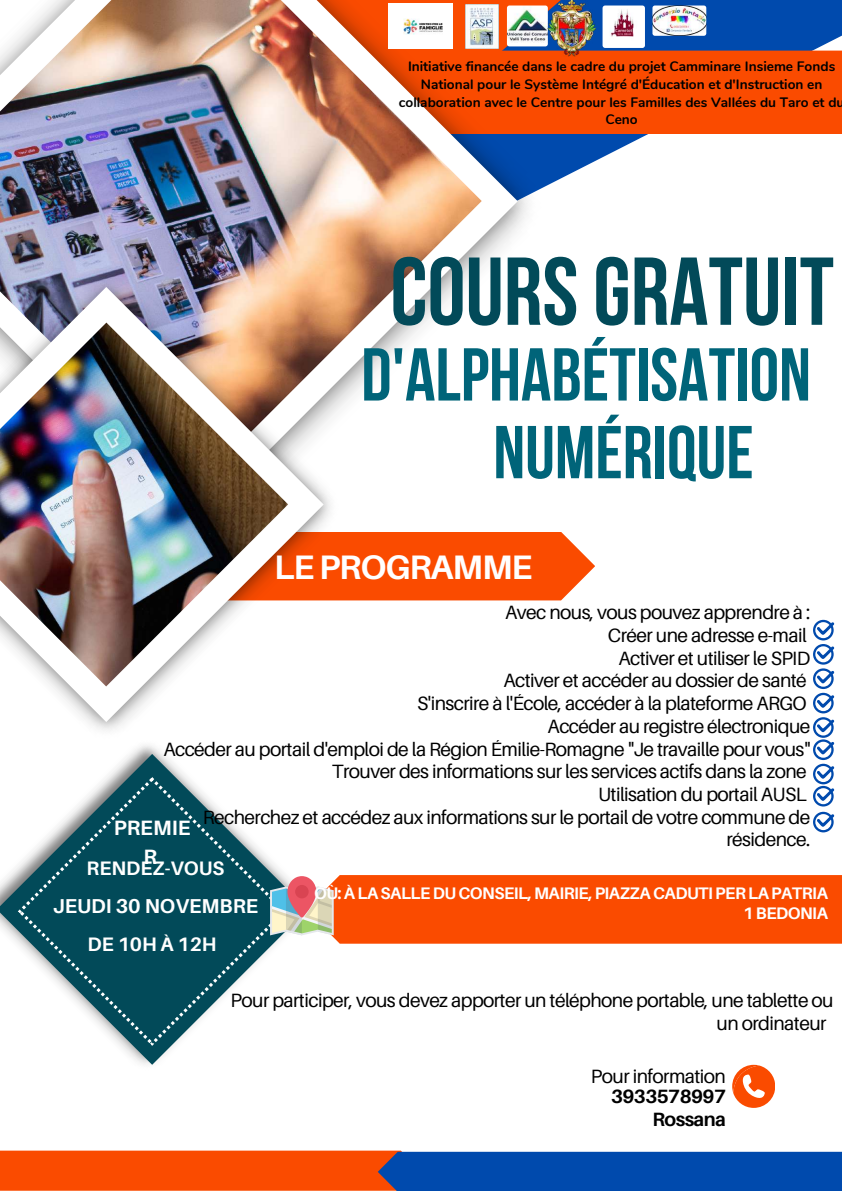
<style>
.page{position:relative;width:842px;height:1191px;background:#fff}
.page>*{position:absolute;margin:0;border:0;box-sizing:border-box;transform-origin:0 0}
.t1{font:96.1px "Bebas Neue Cyrillic";color:#024a59}
.t2{font:74.7px "Bebas Neue Cyrillic";color:#006479}
.t3{font:700 34px "Aileron";letter-spacing:-.03em;color:#fff}
.t4{font:700 20.7px/28.7px "Aileron";color:#fff;text-align:center}
.t5{font:700 20.1px "Aileron";color:#fff}
.t6{font:700 19.5px "Aileron";color:#fff}
.t7{font:19.2px/22.7px "Aileron";letter-spacing:-.03em;color:#000;text-align:right}
.t8{font:700 19.2px/22.8px "Aileron";letter-spacing:-.03em;color:#000;text-align:right}
.t9{font:700 16.7px/19.9px "Aileron";letter-spacing:-.03em;color:#fff;text-align:right}
.t10{font:700 13.7px/17.7px "Nunito";color:#000;text-align:center}
</style>
<div class="page">
<svg style="left:363px;top:547px;width:232px;height:53px"></svg>
<svg style="left:591px;top:0;width:251px;height:163px;fill:#004aad"></svg>
<div style="left:576px;top:51px;width:266px;height:83px;background:#fa4b00"></div>
<img style="left:363px;top:0;width:213px;height:587px">
<svg style="left:363px;top:0;width:155px;height:523px"></svg>
<img style="left:0;top:0;width:482px;height:487px">
<img style="left:0;top:251px;width:363px;height:350px">
<svg style="left:0;top:287px;width:324px;height:435px"></svg>
<img style="left:0;top:322px;width:288px;height:364px">
<svg style="left:0;top:1150px;width:842px;height:40px;background:#795061"></svg>
<svg style="left:732px;top:1064px;width:43px;height:43px"></svg>
<svg style="left:813px;top:619px;width:21px;height:213px"></svg>
<svg style="left:0;top:753px;width:186px;height:311px"></svg>
<svg style="left:18px;top:777px;width:266px;height:268px;fill:#024a59"></svg>
<img style="left:507px;top:6px;width:41px;height:40px;border-radius:3px">
<img style="left:603px;top:6px;width:42px;height:42px;border-radius:3px">
<img style="left:652px;top:6px;width:54px;height:30px;border-radius:3px">
<img style="left:465px;top:4px;width:34px;height:44px">
<img style="left:548px;top:0;width:47px;height:56px">
<img style="left:389px;top:3px;width:64px;height:45px">
<svg style="left:270px;top:875px;width:572px;height:68px;background:#f45714"></svg>
<div style="left:295px;top:884px;width:14px;height:14px;background:#d94452;border-radius:50%"></div>
<p class="t10" style="left:399px;top:58px;width:447px">Initiative financée dans le cadre du projet Camminare Insieme Fonds National pour le Système Intégré d'Éducation et d'Instruction en collaboration avec le Centre pour les Familles des Vallées du Taro et du Ceno</p>
<h1 class="t1" style="left:390px;top:253px;width:445px">COURS GRATUIT</h1>
<h2 class="t2" style="left:361px;top:344px;width:451px">D'ALPHABÉTISATION</h2>
<h2 class="t2" style="left:493px;top:422px;width:262px">NUMÉRIQUE</h2>
<h3 class="t3" style="left:274px;top:545px;width:260px">LE PROGRAMME</h3>
<p class="t7" style="left:163px;top:601px;width:648px">Avec nous, vous pouvez apprendre à :<br>Créer une adresse e-mail<br>Activer et utiliser le SPID<br>Activer et accéder au dossier de santé<br>S'inscrire à l'École, accéder à la plateforme ARGO<br>Accéder au registre électronique<br>Accéder au portail d'emploi de la Région Émilie-Romagne "Je travaille pour vous" Trouver des informations sur les services actifs dans la zone<br>Utilisation du portail AUSL<br>Recherchez et accédez aux informations sur le portail de votre commune de résidence.</p>
<p class="t4" style="left:114px;top:812px;width:78px">PREMIE<br>R</p>
<p class="t6" style="left:87px;top:856px;width:139px">RENDEZ-VOUS</p>
<p class="t5" style="left:53px;top:893px;width:207px">JEUDI 30 NOVEMBRE</p>
<p class="t6" style="left:88px;top:931px;width:130px">DE 10H À 12H</p>
<p class="t9" style="left:314px;top:883px;width:515px">OÙ: À LA SALLE DU CONSEIL, MAIRIE, PIAZZA CADUTI PER LA PATRIA<br>1 BEDONIA</p>
<p class="t7" style="left:716px;top:988px;width:119px;text-align:left;text-indent:-486px">Pour participer, vous devez apporter un téléphone portable, une tablette ou un ordinateur</p>
<p class="t7" style="left:591px;top:1064px;width:137px">Pour information</p>
<p class="t8" style="left:611px;top:1084px;width:116px">3933578997<br>Rossana</p>
</div>
